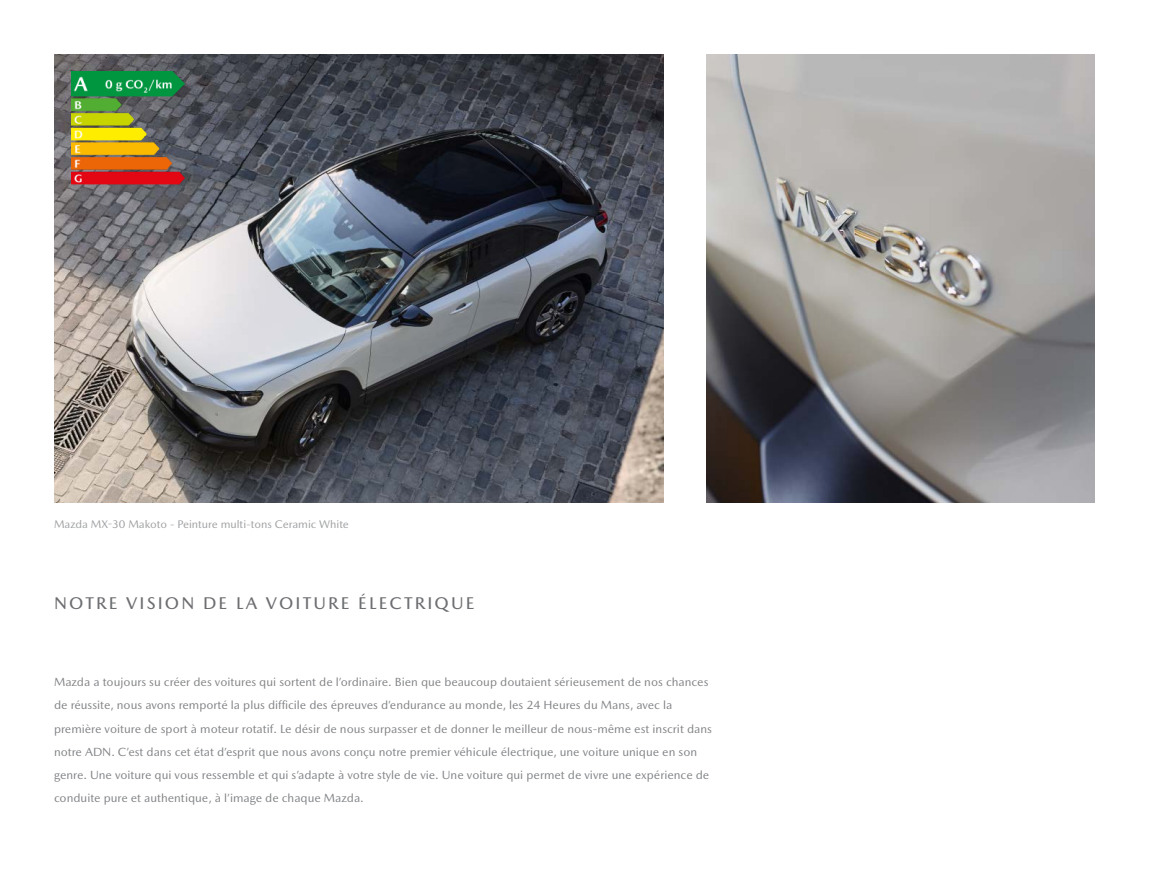
<style>
.page{position:relative;width:1149px;height:893px;background:#fff}
.page>*{position:absolute;margin:0;border:0;box-sizing:border-box;transform-origin:0 0}
.t1{font:500 17.25px "Mazda Type Cyrillic";letter-spacing:.125em;color:#6d6e71}
.t2{font:12px/23.2px "Mazda Type Cyrillic";color:#808285}
.t3{font:11.25px "Mazda Type Cyrillic";color:#9d9fa2}
</style>
<div class="page">
<img style="left:706px;top:54px;width:388px;height:449px">
<img style="left:54px;top:54px;width:609px;height:449px">
<img style="left:71px;top:71px;width:114px;height:114px">
<p class="t3" style="left:54px;top:518px;width:296px">Mazda MX-30 Makoto - Peinture multi-tons Ceramic White</p>
<h1 class="t1" style="left:54px;top:593px;width:422px">NOTRE VISION DE LA VOITURE ÉLECTRIQUE</h1>
<p class="t2" style="left:54px;top:670px;width:659px">Mazda a toujours su créer des voitures qui sortent de l’ordinaire. Bien que beaucoup doutaient sérieusement de nos chances de réussite, nous avons remporté la plus difficile des épreuves d’endurance au monde, les 24 Heures du Mans, avec la première voiture de sport à moteur rotatif. Le désir de nous surpasser et de donner le meilleur de nous-même est inscrit dans notre ADN. C’est dans cet état d’esprit que nous avons conçu notre premier véhicule électrique, une voiture unique en son genre. Une voiture qui vous ressemble et qui s’adapte à votre style de vie. Une voiture qui permet de vivre une expérience de conduite pure et authentique, à l’image de chaque Mazda.</p>
</div>
